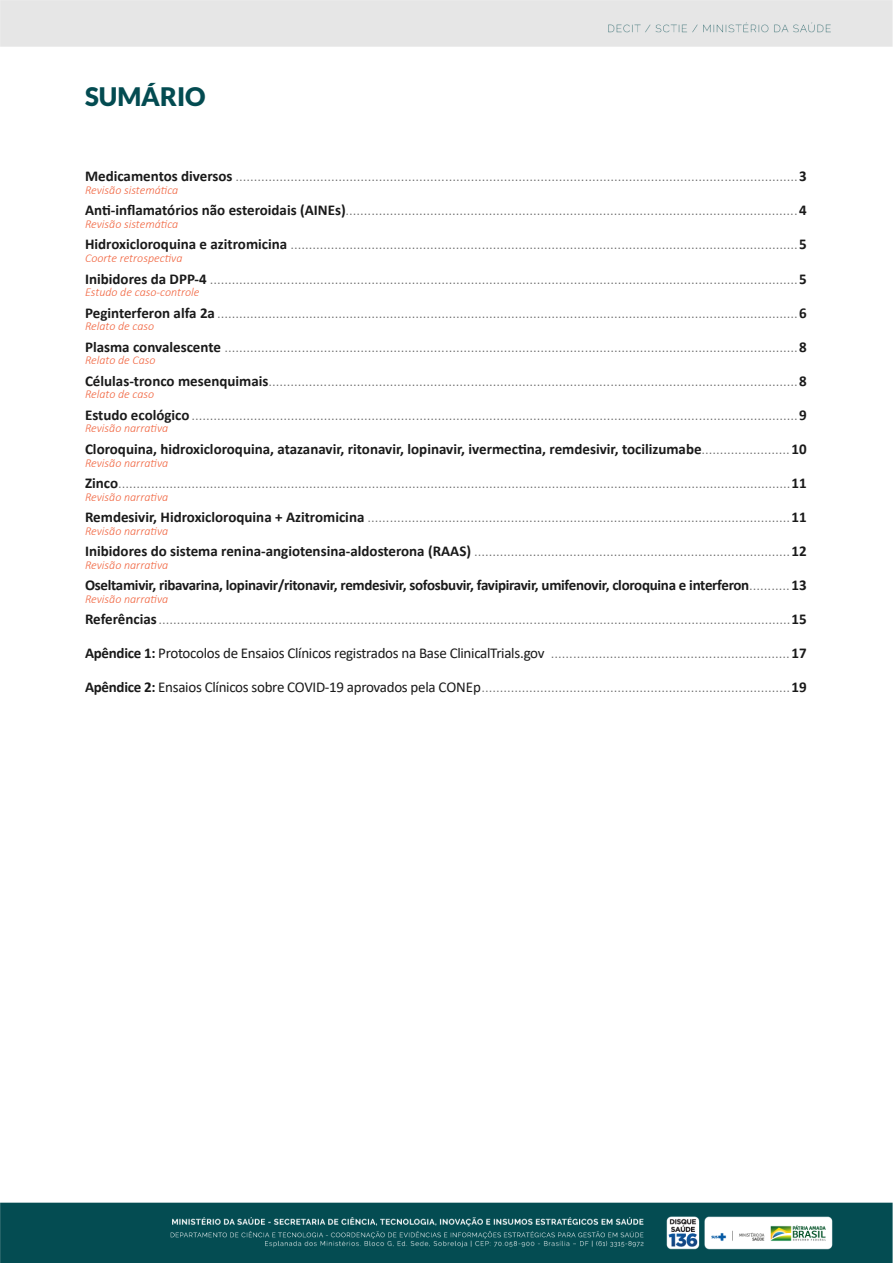
<style>
.page{position:relative;width:893px;height:1263px;background:#fff}
.page>*{position:absolute;margin:0;border:0;box-sizing:border-box;transform-origin:0 0}
.t1{font:900 25.5px "Lato";color:#034b51}
.t2{font:300 15px "Calibri";color:#666}
.t3{font:700 15px "Calibri";letter-spacing:-.02em;color:#1a1a1a}
.t4{font:700 15px "Calibri";color:#1a1a1a}
.t5{font:italic 300 12px "Calibri";color:#f16540}
.s1{font-weight:700;color:#1a1a1a}
.s2{font-weight:300;color:#666}
.s3{font-weight:400;color:#1a1a1a}
</style>
<div class="page">
<img style="left:0;top:0;width:893px;height:1263px">
<div style="left:831px;top:1129px;width:34px;height:58px;background:#fff"></div>
<h1 class="t1" style="left:85px;top:81px;width:122px">SUMÁRIO</h1>
<p class="t2" style="left:85px;top:167px;width:723px"><span class="s1">Medicamentos diversos</span> .........................................................................................................................................................<span class="s1">3</span></p>
<p class="t5" style="left:85px;top:183px;width:95px">Revisão sistemática</p>
<p class="t2" style="left:85px;top:201px;width:723px"><span class="s1">Anti-inflamatórios não esteroidais (AINEs)</span>...........................................................................................................................<span class="s1">4</span></p>
<p class="t5" style="left:85px;top:217px;width:95px">Revisão sistemática</p>
<p class="t2" style="left:85px;top:235px;width:723px"><span class="s1">Hidroxicloroquina e azitromicina</span> ..........................................................................................................................................<span class="s1">5</span></p>
<p class="t5" style="left:85px;top:251px;width:99px">Coorte retrospectiva</p>
<p class="t2" style="left:85px;top:269px;width:723px"><span class="s1">Inibidores da DPP-4</span> ................................................................................................................................................................<span class="s1">5</span></p>
<p class="t5" style="left:85px;top:285px;width:116px">Estudo de caso-controle</p>
<p class="t2" style="left:85px;top:303px;width:723px"><span class="s1">Peginterferon alfa 2a</span> ..............................................................................................................................................................<span class="s1">6</span></p>
<p class="t5" style="left:85px;top:319px;width:71px">Relato de caso</p>
<p class="t2" style="left:85px;top:337px;width:723px"><span class="s1">Plasma convalescente</span> ............................................................................................................................................................<span class="s1">8</span></p>
<p class="t5" style="left:85px;top:353px;width:72px">Relato de Caso</p>
<p class="t2" style="left:85px;top:371px;width:723px"><span class="s1">Células-tronco mesenquimais</span>................................................................................................................................................<span class="s1">8</span></p>
<p class="t5" style="left:85px;top:387px;width:71px">Relato de caso</p>
<p class="t2" style="left:85px;top:405px;width:723px"><span class="s1">Estudo ecológico</span>.....................................................................................................................................................................<span class="s1">9</span></p>
<p class="t5" style="left:85px;top:421px;width:85px">Revisão narrativa</p>
<p class="t4" style="left:85px;top:438px;width:723px">Cloroquina, hidroxicloroquina, atazanavir, ritonavir, lopinavir, ivermectina, remdesivir, tocilizumabe<span class="s2">........................</span>10</p>
<p class="t5" style="left:85px;top:455px;width:85px">Revisão narrativa</p>
<p class="t2" style="left:85px;top:473px;width:723px"><span class="s1">Zinco</span>.......................................................................................................................................................................................<span class="s1">11</span></p>
<p class="t5" style="left:85px;top:489px;width:85px">Revisão narrativa</p>
<p class="t2" style="left:85px;top:508px;width:723px"><span class="s1">Remdesivir, Hidroxicloroquina + Azitromicina</span> ...................................................................................................................<span class="s1">11</span></p>
<p class="t5" style="left:85px;top:523px;width:85px">Revisão narrativa</p>
<p class="t2" style="left:85px;top:542px;width:723px"><span class="s1">Inibidores do sistema renina-angiotensina-aldosterona (RAAS)</span> ......................................................................................<span class="s1">12</span></p>
<p class="t5" style="left:85px;top:557px;width:85px">Revisão narrativa</p>
<p class="t3" style="left:85px;top:574px;width:723px">Oseltamivir, ribavarina, lopinavir/ritonavir, remdesivir, sofosbuvir, favipiravir, umifenovir, cloroquina e interferon<span class="s2">...........</span>13</p>
<p class="t5" style="left:85px;top:591px;width:85px">Revisão narrativa</p>
<p class="t2" style="left:85px;top:610px;width:723px"><span class="s1">Referências</span>............................................................................................................................................................................<span class="s1">15</span></p>
<p class="t2" style="left:85px;top:644px;width:723px"><span class="s1">Apêndice 1:</span> <span class="s3">Protocolos de Ensaios Clínicos registrados na Base ClinicalTrials.gov</span> .................................................................<span class="s1">17</span></p>
<p class="t2" style="left:85px;top:678px;width:723px"><span class="s1">Apêndice 2:</span> <span class="s3">Ensaios Clínicos sobre COVID-19 aprovados pela CONEp</span>....................................................................................<span class="s1">19</span></p>
</div>
